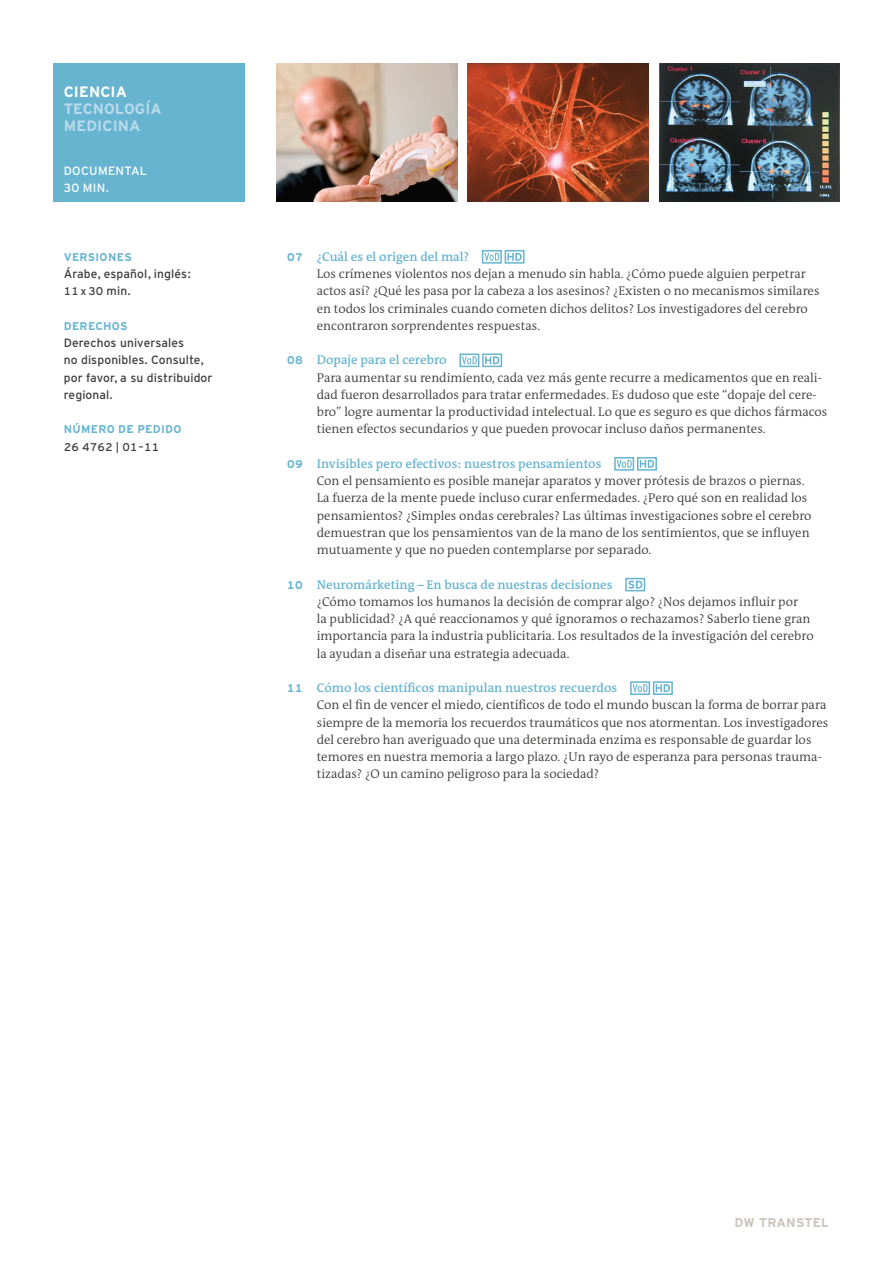
<style>
.page{position:relative;width:893px;height:1263px;background:#fff}
.page>*{position:absolute;margin:0;border:0;box-sizing:border-box;transform-origin:0 0}
.Titel_Kategorie{font:700 15px "Interstate DW";letter-spacing:.01em;color:#b9daea}
.Titel_Kategorie-2{font:700 15px "Interstate DW";letter-spacing:.005em;color:#fff}
.Copy_S_Einzug{font:300 12.75px/17.2px "DW The Antiqua B W4";color:#3c3c3b}
.Sub_S{font:600 12.75px "DW The Antiqua B W6";color:#67b4d1}
.t1{font:700 12.75px "Interstate DW Line";letter-spacing:.02em;color:#cdc5bb}
.Bestellinfo{font:12px/17.2px "Interstate DW";letter-spacing:.01em;color:#3c3c3b}
.Titel_Sendeformat{font:12px "Interstate DW";letter-spacing:.025em;color:#fff}
.Sub_Versal_S{font:700 11.25px "Interstate DW";letter-spacing:.025em;color:#67b4d1}
.Bestellnummer_Inhalt{font:11.25px "Interstate DW Line";letter-spacing:.01em;color:#3c3c3b}
.Bestellinfo-2{font:11.25px "Interstate DW Line";color:#3c3c3b}
.s1{font-size:12px}
.s2{font-family:"Interstate DW Line";font-weight:700;font-size:11.25px}
</style>
<div class="page">
<div style="left:53px;top:64px;width:191px;height:138px;background:#67b4d1"></div>
<svg style="left:482px;top:250px;width:20px;height:14px"></svg>
<svg style="left:484px;top:253px;width:15px;height:8px"></svg>
<svg style="left:505px;top:250px;width:20px;height:14px"></svg>
<svg style="left:507px;top:253px;width:15px;height:8px"></svg>
<svg style="left:459px;top:354px;width:20px;height:13px"></svg>
<svg style="left:462px;top:356px;width:15px;height:8px"></svg>
<svg style="left:482px;top:354px;width:20px;height:13px"></svg>
<svg style="left:485px;top:356px;width:14px;height:8px"></svg>
<svg style="left:614px;top:457px;width:20px;height:14px"></svg>
<svg style="left:617px;top:460px;width:15px;height:8px"></svg>
<svg style="left:637px;top:457px;width:20px;height:14px"></svg>
<svg style="left:640px;top:460px;width:14px;height:8px"></svg>
<svg style="left:625px;top:578px;width:20px;height:13px"></svg>
<svg style="left:628px;top:580px;width:14px;height:9px"></svg>
<svg style="left:630px;top:681px;width:20px;height:14px"></svg>
<svg style="left:633px;top:684px;width:15px;height:8px"></svg>
<svg style="left:653px;top:681px;width:20px;height:14px"></svg>
<svg style="left:656px;top:684px;width:14px;height:8px"></svg>
<img style="left:276px;top:64px;width:181px;height:138px">
<img style="left:468px;top:64px;width:180px;height:138px">
<img style="left:659px;top:64px;width:181px;height:138px">
<p class="Titel_Kategorie-2" style="left:64px;top:83px;width:65px">CIENCIA</p>
<p class="Titel_Kategorie" style="left:64px;top:100px;width:99px">TECNOLOGÍA</p>
<p class="Titel_Kategorie" style="left:64px;top:118px;width:78px">MEDICINA</p>
<p class="Titel_Sendeformat" style="left:64px;top:164px;width:85px">DOCUMENTAL</p>
<p class="Titel_Sendeformat" style="left:64px;top:181px;width:47px">30 MIN.</p>
<p class="Sub_Versal_S" style="left:64px;top:251px;width:69px">VERSIONES</p>
<p class="Bestellinfo" style="left:64px;top:265px;width:128px">Árabe, español, inglés:</p>
<p class="Bestellinfo-2" style="left:64px;top:285px;width:68px">11 x 30 <span class="s1">min.</span></p>
<p class="Sub_Versal_S" style="left:64px;top:320px;width:65px">DERECHOS</p>
<p class="Bestellinfo" style="left:64px;top:334px;width:122px">Derechos universales</p>
<p class="Bestellinfo" style="left:64px;top:351px;width:141px">no disponibles. Consulte,</p>
<p class="Bestellinfo" style="left:64px;top:369px;width:150px">por favor, a su distribuidor regional.</p>
<p class="Sub_Versal_S" style="left:64px;top:423px;width:119px">NÚMERO DE PEDIDO</p>
<p class="Bestellnummer_Inhalt" style="left:64px;top:440px;width:97px">26 4762 | 01–11</p>
<p class="Sub_S" style="left:287px;top:248px;width:184px"><span class="s2">07</span> ¿Cuál es el origen del mal?</p>
<p class="Copy_S_Einzug" style="left:317px;top:265px;width:504px">Los crímenes violentos nos dejan a menudo sin habla. ¿Cómo puede alguien perpetrar actos así? ¿Qué les pasa por la cabeza a los asesinos? ¿Existen o no mecanismos similares en todos los criminales cuando cometen dichos delitos? Los investigadores del cerebro encontraron sorprendentes respuestas.</p>
<p class="Sub_S" style="left:287px;top:352px;width:161px"><span class="s2">08</span> Dopaje para el cerebro</p>
<p class="Copy_S_Einzug" style="left:317px;top:369px;width:512px">Para aumentar su rendimiento, cada vez más gente recurre a medicamentos que en reali&shy;dad fueron desarrollados para tratar enfermedades. Es dudoso que este “dopaje del cere&shy;bro” logre aumentar la productividad intelectual. Lo que es seguro es que dichos fármacos tienen efectos secundarios y que pueden provocar incluso daños permanentes.</p>
<p class="Sub_S" style="left:287px;top:455px;width:316px"><span class="s2">09</span> Invisibles pero efectivos: nuestros pensamientos</p>
<p class="Copy_S_Einzug" style="left:317px;top:472px;width:496px">Con el pensamiento es posible manejar aparatos y mover prótesis de brazos o piernas.<br>La fuerza de la mente puede incluso curar enfermedades. ¿Pero qué son en realidad los pensamientos? ¿Simples ondas cerebrales? Las últimas investigaciones sobre el cerebro demuestran que los pensamientos van de la mano de los sentimientos, que se influyen mutuamente y que no pueden contemplarse por separado.</p>
<p class="Sub_S" style="left:287px;top:576px;width:327px"><span class="s2">10</span> Neuromárketing – En busca de nuestras decisiones</p>
<p class="Copy_S_Einzug" style="left:317px;top:593px;width:498px">¿Cómo tomamos los humanos la decisión de comprar algo? ¿Nos dejamos influir por<br>la publicidad? ¿A qué reaccionamos y qué ignoramos o rechazamos? Saberlo tiene gran importancia para la industria publicitaria. Los resultados de la investigación del cerebro</p>
<p class="Copy_S_Einzug" style="left:317px;top:645px;width:254px">la ayudan a diseñar una estrategia adecuada.</p>
<p class="Sub_S" style="left:287px;top:680px;width:332px"><span class="s2">11</span> Cómo los científicos manipulan nuestros recuerdos</p>
<p class="Copy_S_Einzug" style="left:317px;top:696px;width:513px">Con el fin de vencer el miedo, científicos de todo el mundo buscan la forma de borrar para siempre de la memoria los recuerdos traumáticos que nos atormentan. Los investigadores del cerebro han averiguado que una determinada enzima es responsable de guardar los temores en nuestra memoria a largo plazo. ¿Un rayo de esperanza para personas trauma&shy;tizadas? ¿O un camino peligroso para la sociedad?</p>
<p class="t1" style="left:735px;top:1215px;width:96px">DW TRANSTEL</p>
</div>
